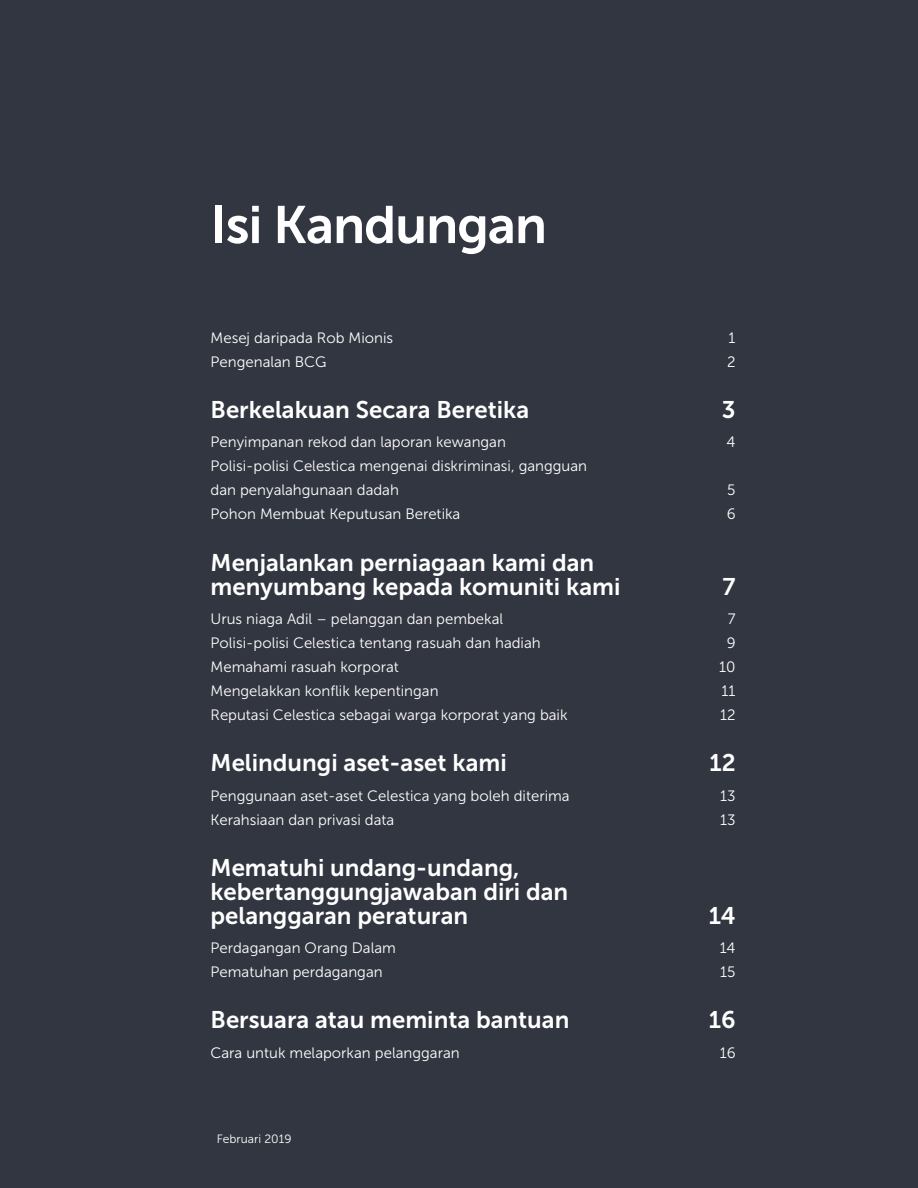
<style>
.page{position:relative;width:918px;height:1188px;background:#323640}
.page>*{position:absolute;margin:0;border:0;box-sizing:border-box;transform-origin:0 0}
.main_heading{font:52.5px "Museo Sans 700";letter-spacing:-.02em;color:#fff}
.toc_header{font:24px/24px "Museo Sans 700";color:#fff}
.t1{font:15px/24px "Museo Sans 300";color:#fff}
.Sidebar_body{font:12px "Museo Sans 300";color:#fff}
</style>
<div class="page">
<p class="main_heading" style="left:211px;top:196px;width:338px">Isi Kandungan</p>
<p class="t1" style="left:211px;top:326px;width:184px">Mesej daripada Rob Mionis</p>
<p class="t1" style="left:729px;top:326px;width:8px">1</p>
<p class="t1" style="left:211px;top:350px;width:117px">Pengenalan BCG</p>
<p class="t1" style="left:727px;top:350px;width:10px">2</p>
<p class="toc_header" style="left:211px;top:398px;width:320px">Berkelakuan Secara Beretika</p>
<p class="toc_header" style="left:722px;top:398px;width:15px">3</p>
<p class="t1" style="left:211px;top:430px;width:297px">Penyimpanan rekod dan laporan kewangan</p>
<p class="t1" style="left:727px;top:430px;width:10px">4</p>
<p class="t1" style="left:211px;top:454px;width:378px">Polisi-polisi Celestica mengenai diskriminasi, gangguan dan penyalahgunaan dadah</p>
<p class="t1" style="left:727px;top:478px;width:10px">5</p>
<p class="t1" style="left:211px;top:502px;width:251px">Pohon Membuat Keputusan Beretika</p>
<p class="t1" style="left:727px;top:502px;width:10px">6</p>
<p class="toc_header" style="left:211px;top:550px;width:411px">Menjalankan perniagaan kami dan menyumbang kepada komuniti kami</p>
<p class="toc_header" style="left:723px;top:574px;width:15px">7</p>
<p class="t1" style="left:211px;top:607px;width:294px">Urus niaga Adil – pelanggan dan pembekal</p>
<p class="t1" style="left:728px;top:607px;width:9px">7</p>
<p class="t1" style="left:211px;top:631px;width:332px">Polisi-polisi Celestica tentang rasuah dan hadiah</p>
<p class="t1" style="left:727px;top:631px;width:10px">9</p>
<p class="t1" style="left:211px;top:655px;width:190px">Memahami rasuah korporat</p>
<p class="t1" style="left:719px;top:655px;width:18px">10</p>
<p class="t1" style="left:211px;top:679px;width:229px">Mengelakkan konflik kepentingan</p>
<p class="t1" style="left:722px;top:679px;width:15px">11</p>
<p class="t1" style="left:211px;top:703px;width:359px">Reputasi Celestica sebagai warga korporat yang baik</p>
<p class="t1" style="left:720px;top:703px;width:17px">12</p>
<p class="toc_header" style="left:211px;top:751px;width:298px">Melindungi aset-aset kami</p>
<p class="toc_header" style="left:709px;top:751px;width:28px">12</p>
<p class="t1" style="left:211px;top:784px;width:361px">Penggunaan aset-aset Celestica yang boleh diterima</p>
<p class="t1" style="left:720px;top:784px;width:17px">13</p>
<p class="t1" style="left:211px;top:808px;width:185px">Kerahsiaan dan privasi data</p>
<p class="t1" style="left:720px;top:808px;width:17px">13</p>
<p class="toc_header" style="left:211px;top:856px;width:359px">Mematuhi undang-undang, kebertanggungjawaban diri dan pelanggaran peraturan</p>
<p class="toc_header" style="left:709px;top:904px;width:28px">14</p>
<p class="t1" style="left:211px;top:936px;width:187px">Perdagangan Orang Dalam</p>
<p class="t1" style="left:720px;top:936px;width:17px">14</p>
<p class="t1" style="left:211px;top:960px;width:174px">Pematuhan perdagangan</p>
<p class="t1" style="left:720px;top:960px;width:17px">15</p>
<p class="toc_header" style="left:211px;top:1008px;width:360px">Bersuara atau meminta bantuan</p>
<p class="toc_header" style="left:709px;top:1008px;width:28px">16</p>
<p class="t1" style="left:211px;top:1041px;width:251px">Cara untuk melaporkan pelanggaran</p>
<p class="t1" style="left:720px;top:1041px;width:17px">16</p>
<p class="Sidebar_body" style="left:217px;top:1132px;width:76px">Februari 2019</p>
</div>
